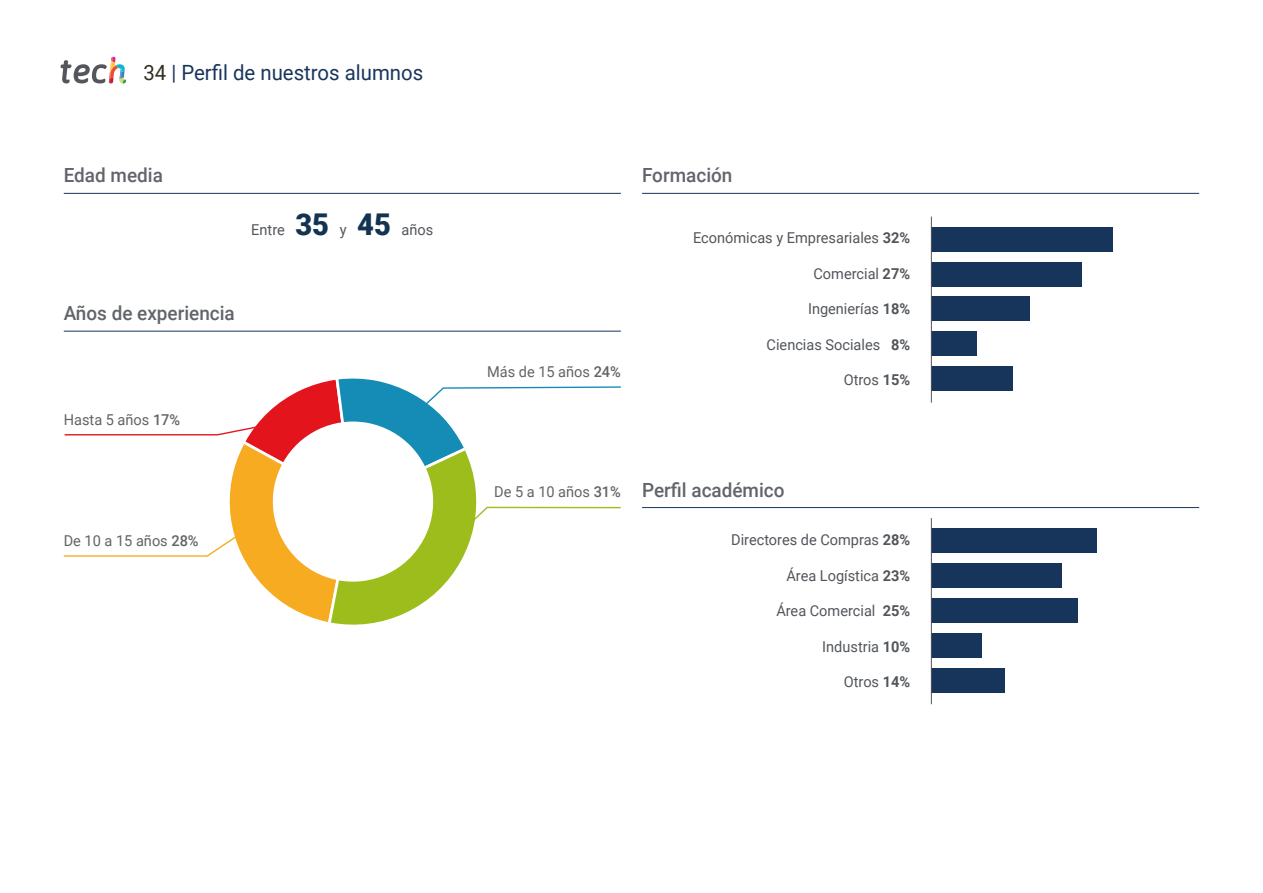
<style>
.page{position:relative;width:1263px;height:893px;background:#fff}
.page>*{position:absolute;margin:0;border:0;box-sizing:border-box;transform-origin:0 0}
.t1{font:21px "Roboto";color:#1a355c}
.t2{font:500 19.5px "Roboto";color:#61646a}
.t3{font:15px "Roboto";color:#52555b}
.t4{font:15px "Roboto";color:#636363}
.s1{color:#312e20}
.s2{font-weight:900;font-size:30px;color:#123352}
.s3{font-weight:500}
.s4{font-weight:700}
</style>
<div class="page">
<hr style="left:64px;top:193px;width:557px;height:1px;background:#17355b">
<svg style="left:61px;top:57px;width:65px;height:27px"></svg>
<hr style="left:64px;top:331px;width:557px;height:1px;background:#17355b">
<svg style="left:64px;top:378px;width:557px;height:247px"></svg>
<hr style="left:642px;top:193px;width:557px;height:1px;background:#17355b">
<div style="left:931px;top:227px;width:181px;height:25px;background:#17355b"></div>
<div style="left:931px;top:262px;width:151px;height:24px;background:#17355b"></div>
<div style="left:931px;top:296px;width:99px;height:25px;background:#17355b"></div>
<div style="left:931px;top:331px;width:46px;height:25px;background:#17355b"></div>
<div style="left:931px;top:366px;width:81px;height:25px;background:#17355b"></div>
<hr style="left:931px;top:217px;width:1px;height:186px;background:#52555b">
<div style="left:931px;top:563px;width:130px;height:25px;background:#17355b"></div>
<hr style="left:642px;top:507px;width:557px;height:1px;background:#17355b">
<div style="left:931px;top:528px;width:166px;height:25px;background:#17355b"></div>
<div style="left:931px;top:598px;width:147px;height:25px;background:#17355b"></div>
<div style="left:931px;top:633px;width:51px;height:25px;background:#17355b"></div>
<div style="left:931px;top:668px;width:74px;height:24px;background:#17355b"></div>
<hr style="left:931px;top:518px;width:1px;height:186px;background:#52555b">
<h1 class="t1" style="left:144px;top:57px;width:281px"><span class="s1">34</span> | Perfil de nuestros alumnos</h1>
<h2 class="t2" style="left:64px;top:161px;width:101px">Edad media</h2>
<p class="t3" style="left:251px;top:219px;width:184px">Entre <span class="s2">35</span> y <span class="s2">45</span> años</p>
<h2 class="t2" style="left:64px;top:300px;width:173px">Años de experiencia</h2>
<p class="t4" style="left:64px;top:409px;width:118px">Hasta 5 años <span class="s3">17%</span></p>
<p class="t4" style="left:64px;top:531px;width:136px">De 10 a 15 años <span class="s3">28%</span></p>
<p class="t4" style="left:487px;top:361px;width:135px">Más de 15 años <span class="s3">24%</span></p>
<h2 class="t2" style="left:642px;top:161px;width:92px">Formación</h2>
<p class="t3" style="left:693px;top:228px;width:218px">Económicas y Empresariales <span class="s4">32%</span></p>
<p class="t3" style="left:813px;top:263px;width:98px">Comercial <span class="s4">27%</span></p>
<p class="t3" style="left:808px;top:299px;width:104px">Ingenierías <span class="s4">18%</span></p>
<p class="t3" style="left:767px;top:334px;width:145px">Ciencias Sociales <span class="s4">8%</span></p>
<p class="t3" style="left:844px;top:370px;width:68px">Otros <span class="s4">15%</span></p>
<p class="t4" style="left:494px;top:481px;width:128px">De 5 a 10 años <span class="s3">31%</span></p>
<h2 class="t2" style="left:642px;top:476px;width:144px">Perfil académico</h2>
<p class="t3" style="left:731px;top:529px;width:180px">Directores de Compras <span class="s4">28%</span></p>
<p class="t3" style="left:786px;top:565px;width:125px">Área Logística <span class="s4">23%</span></p>
<p class="t3" style="left:776px;top:600px;width:135px">Área Comercial <span class="s4">25%</span></p>
<p class="t3" style="left:822px;top:636px;width:89px">Industria <span class="s4">10%</span></p>
<p class="t3" style="left:844px;top:671px;width:68px">Otros <span class="s4">14%</span></p>
</div>
